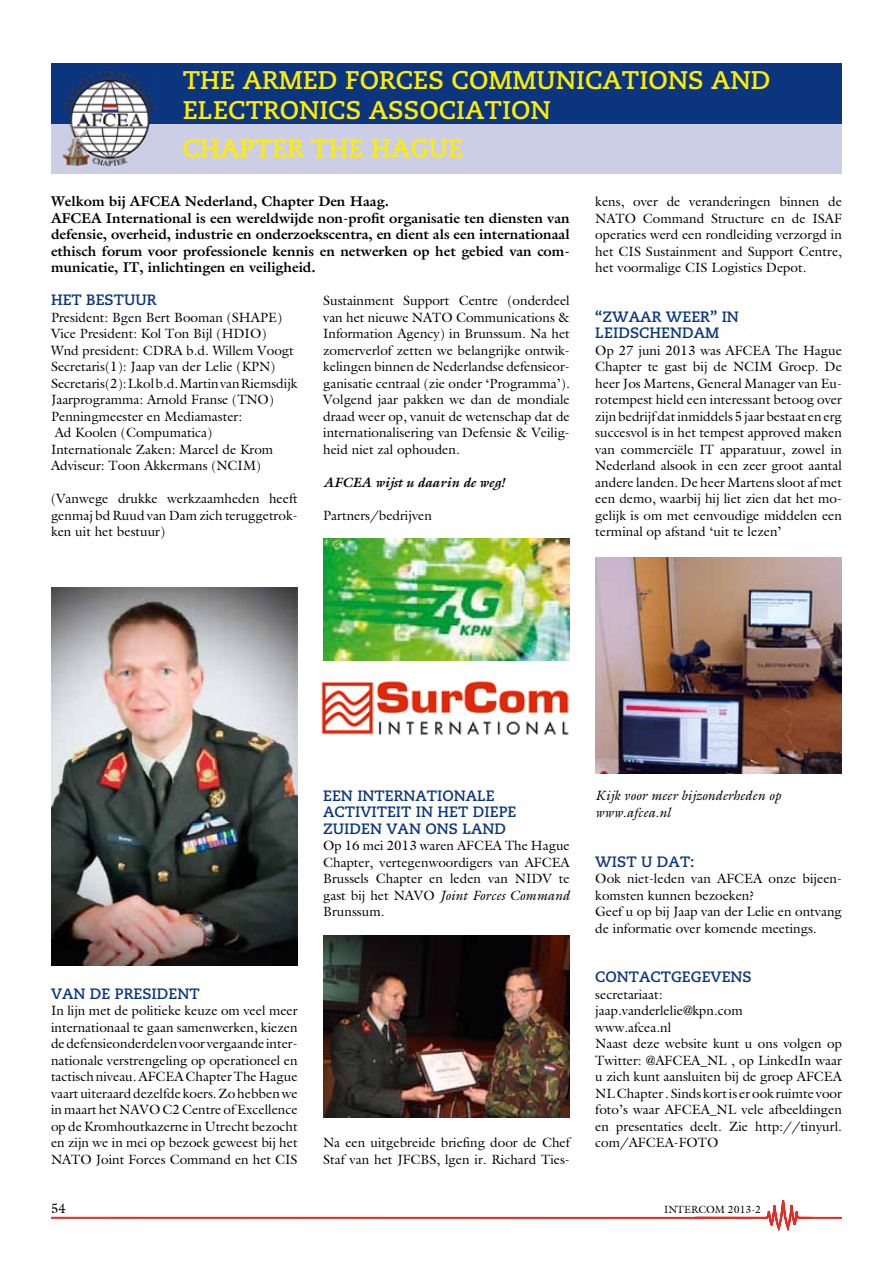
<style>
.page{position:relative;width:893px;height:1263px;background:#fff}
.page>*{position:absolute;margin:0;border:0;box-sizing:border-box;transform-origin:0 0}
.t1{font:700 25.5px/30px "Caecilia";color:#ffed00}
.t2{font:700 15px/16.5px "Caecilia";color:#0b367f}
.t3{font:700 14.25px/16.5px "Galliard Std";color:#000}
.t4{font:13.5px/16.5px "Galliard Std";color:#000;text-align:justify}
.t5{font:italic 13.5px/16.5px "Galliard Std";color:#000}
.t6{font:italic 700 13.5px "Galliard Std";color:#000}
.t7{font:10.5px "Galliard Std";color:#000}
.s1{font-style:italic}
</style>
<div class="page">
<svg style="left:51px;top:1200px;width:791px;height:31px"></svg>
<div style="left:51px;top:107px;width:791px;height:66px;background:#cccee5"></div>
<div style="left:51px;top:64px;width:791px;height:60px;background:#0b367f"></div>
<img style="left:321px;top:680px;width:248px;height:55px">
<img style="left:51px;top:587px;width:247px;height:378px">
<img style="left:323px;top:538px;width:247px;height:122px">
<img style="left:62px;top:71px;width:93px;height:95px">
<img style="left:323px;top:936px;width:247px;height:181px">
<img style="left:595px;top:558px;width:247px;height:215px">
<h1 class="t1" style="left:183px;top:65px;width:589px">THE ARMED FORCES COMMUNICATIONS AND<br>ELECTRONICS ASSOCIATION</h1>
<h1 class="t1" style="left:183px;top:133px;width:282px">CHAPTER THE HAGUE</h1>
<p class="t3" style="left:51px;top:193px;width:520px">Welkom bij AFCEA Nederland, Chapter Den Haag.<br>AFCEA International is een wereldwijde non-profit organisatie ten diensten van defensie, overheid, industrie en onderzoekscentra, en dient als een internationaal ethisch forum voor professionele kennis en netwerken op het gebied van com&shy;municatie, IT, inlichtingen en veiligheid.</p>
<p class="t2" style="left:51px;top:292px;width:107px">HET BESTUUR</p>
<p class="t4" style="left:51px;top:309px;width:248px;text-align:left">President: Bgen Bert Booman (SHAPE)<br>Vice President: Kol Ton Bijl (HDIO)<br>Wnd president: CDRA b.d. Willem Voogt Secretaris(1): Jaap van der Lelie (KPN)<br>Secretaris(2): Lkol b.d. Martin van Riemsdijk Jaarprogramma: Arnold Franse (TNO)<br>Penningmeester en Mediamaster:<br>Ad Koolen (Compumatica)<br>Internationale Zaken: Marcel de Krom Adviseur: Toon Akkermans (NCIM)</p>
<p class="t4" style="left:51px;top:490px;width:248px">(Vanwege drukke werkzaamheden heeft genmaj bd Ruud van Dam zich teruggetrok&shy;ken uit het bestuur)</p>
<p class="t4" style="left:323px;top:292px;width:248px">Sustainment Support Centre (onderdeel van het nieuwe NATO Communications &amp; Information Agency) in Brunssum. Na het zomerverlof zetten we belangrijke ontwik&shy;kelingen binnen de Nederlandse defensieor&shy;ganisatie centraal (zie onder ‘Programma’).<br>Volgend jaar pakken we dan de mondiale draad weer op, vanuit de wetenschap dat de internationalisering van Defensie &amp; Veilig&shy;heid niet zal ophouden.</p>
<p class="t6" style="left:323px;top:474px;width:183px">AFCEA wijst u daarin de weg!</p>
<p class="t4" style="left:323px;top:507px;width:110px">Partners/bedrijven</p>
<p class="t4" style="left:595px;top:193px;width:248px">kens, over de veranderingen binnen de NATO Command Structure en de ISAF operaties werd een rondleiding verzorgd in het CIS Sustainment and Support Centre, het voormalige CIS Logistics Depot.</p>
<p class="t2" style="left:595px;top:309px;width:145px">“ZWAAR WEER” IN<br>LEIDSCHENDAM</p>
<p class="t4" style="left:595px;top:342px;width:248px">Op 27 juni 2013 was AFCEA The Hague Chapter te gast bij de NCIM Groep. De heer Jos Martens, General Manager van Eu&shy;rotempest hield een interessant betoog over zijn bedrijf dat inmiddels 5 jaar bestaat en erg succesvol is in het tempest approved maken van commerciële IT apparatuur, zowel in Nederland alsook in een zeer groot aantal andere landen. De heer Martens sloot af met een demo, waarbij hij liet zien dat het mo&shy;gelijk is om met eenvoudige middelen een terminal op afstand ‘uit te lezen’</p>
<p class="t2" style="left:51px;top:985px;width:150px">VAN DE PRESIDENT</p>
<p class="t4" style="left:51px;top:1002px;width:248px">In lijn met de politieke keuze om veel meer internationaal te gaan samenwerken, kiezen de defensieonderdelen voor vergaande inter&shy;nationale verstrengeling op operationeel en tactisch niveau. AFCEA Chapter The Hague vaart uiteraard dezelfde koers. Zo hebben we in maart het NAVO C2 Centre of Excellence op de Kromhoutkazerne in Utrecht bezocht en zijn we in mei op bezoek geweest bij het NATO Joint Forces Command en het CIS</p>
<p class="t2" style="left:323px;top:787px;width:195px">EEN INTERNATIONALE<br>ACTIVITEIT IN HET DIEPE<br>ZUIDEN VAN ONS LAND</p>
<p class="t4" style="left:323px;top:837px;width:248px">Op 16 mei 2013 waren AFCEA The Hague Chapter, vertegenwoordigers van AFCEA Brussels Chapter en leden van NIDV te gast bij het NAVO <span class="s1">Joint Forces Command </span>Brunssum.</p>
<p class="t4" style="left:323px;top:1134px;width:248px">Na een uitgebreide briefing door de Chef<br>Staf van het JFCBS, lgen ir. Richard Ties-</p>
<p class="t5" style="left:595px;top:787px;width:187px">Kijk voor meer bijzonderheden op www.afcea.nl</p>
<p class="t2" style="left:595px;top:853px;width:101px">WIST U DAT:</p>
<p class="t4" style="left:595px;top:870px;width:248px;text-align:left">Ook niet-leden van AFCEA onze bijeen&shy;komsten kunnen bezoeken?<br>Geef u op bij Jaap van der Lelie en ontvang de informatie over komende meetings.</p>
<p class="t2" style="left:595px;top:969px;width:158px">CONTACTGEGEVENS</p>
<p class="t4" style="left:595px;top:985px;width:248px;text-align:left">secretariaat:<br>jaap.vanderlelie@kpn.com<br>www.afcea.nl<br>Naast deze website kunt u ons volgen op<br>Twitter: @AFCEA_NL , op LinkedIn waar u zich kunt aansluiten bij de groep AFCEA<br>NL Chapter . Sinds kort is er ook ruimte voor foto’s waar AFCEA_NL vele afbeeldingen en presentaties deelt. Zie http://tinyurl. com/AFCEA-FOTO</p>
<p class="t4" style="left:51px;top:1200px;width:17px">54</p>
<p class="t7" style="left:664px;top:1203px;width:99px">INTERCOM 2013-2</p>
</div>
